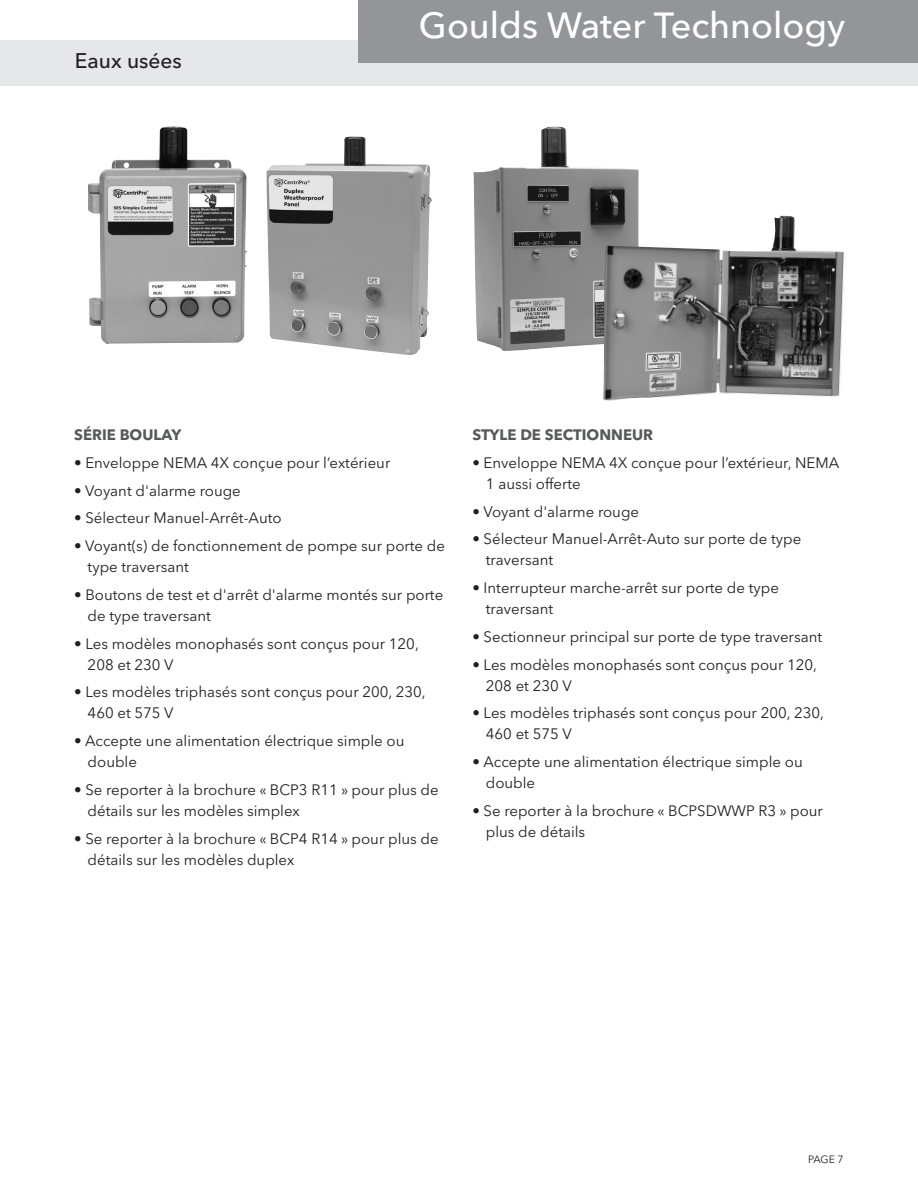
<style>
.page{position:relative;width:918px;height:1188px;background:#fff}
.page>*{position:absolute;margin:0;border:0;box-sizing:border-box;transform-origin:0 0}
.t1{font:500 36px "Avenir Next LT Pro";color:#fff}
.t2{font:500 21px "Avenir Next LT Pro";color:#231f20}
.t3{font:15px/21px "Avenir Next LT Pro";color:#231f20}
.t4{font:700 15px "Avenir Next LT Pro";color:#57585a}
.t5{font:10.5px "Avenir Next LT Pro";color:#231f20}
</style>
<div class="page">
<div style="left:0;top:40px;width:918px;height:46px;background:#e6e7e9"></div>
<hr style="left:0;top:0;width:1px;height:63px;background:#939598">
<div style="left:358px;top:0;width:560px;height:63px;background:#939598"></div>
<img style="left:88px;top:126px;width:159px;height:218px">
<img style="left:267px;top:136px;width:165px;height:219px">
<img style="left:474px;top:126px;width:165px;height:225px">
<img style="left:603px;top:216px;width:241px;height:185px">
<h2 class="t2" style="left:75px;top:48px;width:109px">Eaux usées</h2>
<h1 class="t1" style="left:419px;top:3px;width:428px">Goulds Water Technology</h1>
<p class="t4" style="left:74px;top:426px;width:109px">SÉRIE BOULAY</p>
<p class="t3" style="left:74px;top:452px;width:318px">• Enveloppe NEMA 4X conçue pour l’extérieur</p>
<p class="t3" style="left:74px;top:480px;width:168px">• Voyant d'alarme rouge</p>
<p class="t3" style="left:74px;top:508px;width:209px">• Sélecteur Manuel-Arrêt-Auto</p>
<p class="t3" style="left:88px;top:536px;width:359px;text-indent:-14px">• Voyant(s) de fonctionnement de pompe sur porte de type traversant</p>
<p class="t3" style="left:88px;top:584px;width:357px;text-indent:-14px">• Boutons de test et d'arrêt d'alarme montés sur porte de type traversant</p>
<p class="t3" style="left:88px;top:633px;width:333px;text-indent:-14px">• Les modèles monophasés sont conçus pour 120,<br>208 et 230 V</p>
<p class="t3" style="left:88px;top:682px;width:340px;text-indent:-14px">• Les modèles triphasés sont conçus pour 200, 230,<br>460 et 575 V</p>
<p class="t3" style="left:88px;top:731px;width:318px;text-indent:-14px">• Accepte une alimentation électrique simple ou double</p>
<p class="t3" style="left:88px;top:779px;width:353px;text-indent:-14px">• Se reporter à la brochure « BCP3 R11 » pour plus de détails sur les modèles simplex</p>
<p class="t3" style="left:88px;top:828px;width:353px;text-indent:-14px">• Se reporter à la brochure « BCP4 R14 » pour plus de détails sur les modèles duplex</p>
<p class="t4" style="left:472px;top:426px;width:182px">STYLE DE SECTIONNEUR</p>
<p class="t3" style="left:486px;top:452px;width:355px;text-indent:-14px">• Enveloppe NEMA 4X conçue pour l’extérieur, NEMA<br>1 aussi offerte</p>
<p class="t3" style="left:472px;top:501px;width:168px">• Voyant d'alarme rouge</p>
<p class="t3" style="left:486px;top:529px;width:317px;text-indent:-14px">• Sélecteur Manuel-Arrêt-Auto sur porte de type traversant</p>
<p class="t3" style="left:486px;top:578px;width:295px;text-indent:-14px">• Interrupteur marche-arrêt sur porte de type traversant</p>
<p class="t3" style="left:472px;top:626px;width:351px">• Sectionneur principal sur porte de type traversant</p>
<p class="t3" style="left:486px;top:654px;width:333px;text-indent:-14px">• Les modèles monophasés sont conçus pour 120,<br>208 et 230 V</p>
<p class="t3" style="left:486px;top:703px;width:340px;text-indent:-14px">• Les modèles triphasés sont conçus pour 200, 230,<br>460 et 575 V</p>
<p class="t3" style="left:486px;top:752px;width:318px;text-indent:-14px">• Accepte une alimentation électrique simple ou double</p>
<p class="t3" style="left:486px;top:800px;width:339px;text-indent:-14px">• Se reporter à la brochure « BCPSDWWP R3 » pour plus de détails</p>
<p class="t5" style="left:808px;top:1153px;width:37px">PAGE 7</p>
</div>
